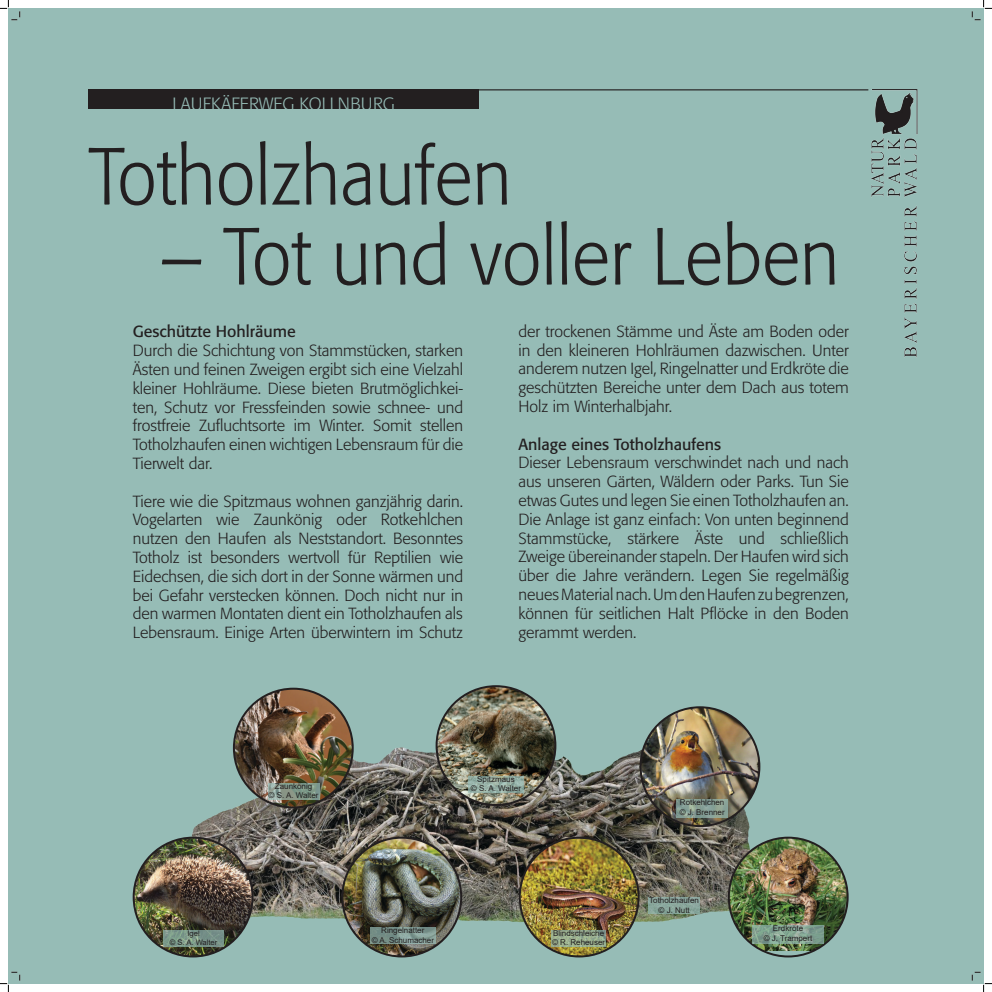
<style>
.page{position:relative;width:992px;height:992px;background:#fff}
.page>*{position:absolute;margin:0;border:0;box-sizing:border-box;transform-origin:0 0}
.t1{font:300 80px "Formata";letter-spacing:.005em;color:#231f20;scale:.9 1}
.t2{font:300 17.6px "Formata";color:#96bcb6}
.t3{font:300 16px/18.8px "Formata";color:#231f20;text-align:justify}
.t4{font:16px "Formata";color:#231f20}
.t5{font:8px/9.6px "Arial";color:#231f20;text-align:center}
.t6{font:7.6px/9.1px "Arial";color:#231f20;text-align:center}
</style>
<div class="page">
<div style="left:8px;top:8px;width:976px;height:976px;background:#96bcb6"></div>
<img style="left:872px;top:89px;width:46px;height:268px">
<hr style="left:188px;top:89px;width:680px;height:1px;background:#231f20">
<div style="left:88px;top:89px;width:391px;height:20px;background:#231f20"></div>
<img style="left:133px;top:726px;width:682px;height:232px">
<img style="left:641px;top:707px;width:118px;height:119px;border-radius:59px">
<div style="left:640px;top:706px;width:120px;height:121px;border:2px solid #231f20;border-radius:50%"></div>
<img style="left:342px;top:838px;width:119px;height:118px;border-radius:59px">
<div style="left:341px;top:837px;width:121px;height:120px;border:2px solid #231f20;border-radius:50%"></div>
<img style="left:234px;top:689px;width:119px;height:118px;border-radius:59px">
<div style="left:233px;top:688px;width:121px;height:120px;border:2px solid #231f20;border-radius:50%"></div>
<img style="left:729px;top:838px;width:119px;height:113px">
<div style="left:728px;top:837px;width:121px;height:120px;border:2px solid #231f20;border-radius:50%"></div>
<img style="left:520px;top:839px;width:119px;height:117px">
<div style="left:519px;top:837px;width:121px;height:120px;border:2px solid #231f20;border-radius:50%"></div>
<img style="left:134px;top:838px;width:118px;height:118px;border-radius:59px">
<div style="left:133px;top:837px;width:120px;height:120px;border:2px solid #231f20;border-radius:50%"></div>
<svg style="left:676px;top:799px;width:52px;height:18px"></svg>
<svg style="left:268px;top:783px;width:51px;height:16px"></svg>
<svg style="left:752px;top:925px;width:72px;height:18px"></svg>
<svg style="left:551px;top:930px;width:55px;height:17px"></svg>
<svg style="left:370px;top:927px;width:66px;height:17px"></svg>
<svg style="left:164px;top:931px;width:60px;height:16px"></svg>
<div style="left:648px;top:897px;width:52px;height:16px;background:#8ba79d"></div>
<img style="left:437px;top:686px;width:118px;height:119px;border-radius:59px">
<div style="left:436px;top:685px;width:120px;height:121px;border:2px solid #231f20;border-radius:50%"></div>
<svg style="left:468px;top:776px;width:56px;height:16px"></svg>
<svg style="left:0;top:0;width:21px;height:21px"></svg>
<svg style="left:0;top:972px;width:21px;height:20px"></svg>
<svg style="left:972px;top:0;width:20px;height:21px"></svg>
<svg style="left:972px;top:972px;width:20px;height:20px"></svg>
<p class="t2" style="left:172px;top:93px;width:224px">LAUFKÄFERWEG KOLLNBURG</p>
<h1 class="t1" style="left:89px;top:136px;width:472px">Totholzhaufen</h1>
<h1 class="t1" style="left:161px;top:216px;width:756px">– Tot und voller Leben</h1>
<p class="t4" style="left:133px;top:325px;width:164px">Geschützte Hohlräume</p>
<p class="t3" style="left:133px;top:342px;width:332px">Durch die Schichtung von Stammstücken, starken Ästen und feinen Zweigen ergibt sich eine Vielzahl kleiner Hohlräume. Diese bieten Brutmöglichkei&shy;ten, Schutz vor Fressfeinden sowie schnee- und frostfreie Zufluchtsorte im Winter. Somit stellen Totholzhaufen einen wichtigen Lebensraum für die Tierwelt dar.</p>
<p class="t3" style="left:133px;top:492px;width:332px">Tiere wie die Spitzmaus wohnen ganzjährig darin.<br>Vogelarten wie Zaunkönig oder Rotkehlchen nutzen den Haufen als Neststandort. Besonntes Totholz ist besonders wertvoll für Reptilien wie Eidechsen, die sich dort in der Sonne wärmen und bei Gefahr verstecken können. Doch nicht nur in den warmen Montaten dient ein Totholzhaufen als Lebensraum. Einige Arten überwintern im Schutz</p>
<p class="t3" style="left:519px;top:322px;width:332px">der trockenen Stämme und Äste am Boden oder in den kleineren Hohlräumen dazwischen. Unter anderem nutzen Igel, Ringelnatter und Erdkröte die geschützten Bereiche unter dem Dach aus totem Holz im Winterhalbjahr.</p>
<p class="t4" style="left:519px;top:437px;width:204px">Anlage eines Totholzhaufens</p>
<p class="t3" style="left:519px;top:454px;width:332px">Dieser Lebensraum verschwindet nach und nach aus unseren Gärten, Wäldern oder Parks. Tun Sie etwas Gutes und legen Sie einen Totholzhaufen an.<br>Die Anlage ist ganz einfach: Von unten beginnend Stammstücke, stärkere Äste und schließlich Zweige übereinander stapeln. Der Haufen wird sich über die Jahre verändern. Legen Sie regelmäßig neues Material nach. Um den Haufen zu begrenzen, können für seitlichen Halt Pflöcke in den Boden gerammt werden.</p>
<p class="t5" style="left:269px;top:782px;width:52px">Zaunkönig<br>© S. A. Walter</p>
<p class="t6" style="left:170px;top:930px;width:49px">Igel<br>© S. A. Walter</p>
<p class="t5" style="left:471px;top:775px;width:52px">Spitzmaus<br>© S. A. Walter</p>
<p class="t5" style="left:372px;top:926px;width:64px">Ringelnatter<br>© A. Schumacher</p>
<p class="t5" style="left:552px;top:929px;width:55px;text-align:left">Blindschleiche © R. Reheuser</p>
<p class="t5" style="left:680px;top:798px;width:47px;text-align:left">Rotkehlchen © J. Brenner</p>
<p class="t5" style="left:649px;top:896px;width:51px">Totholzhaufen © J. Nutt</p>
<p class="t5" style="left:764px;top:924px;width:50px">Erdkröte<br>© J. Trampert</p>
</div>
